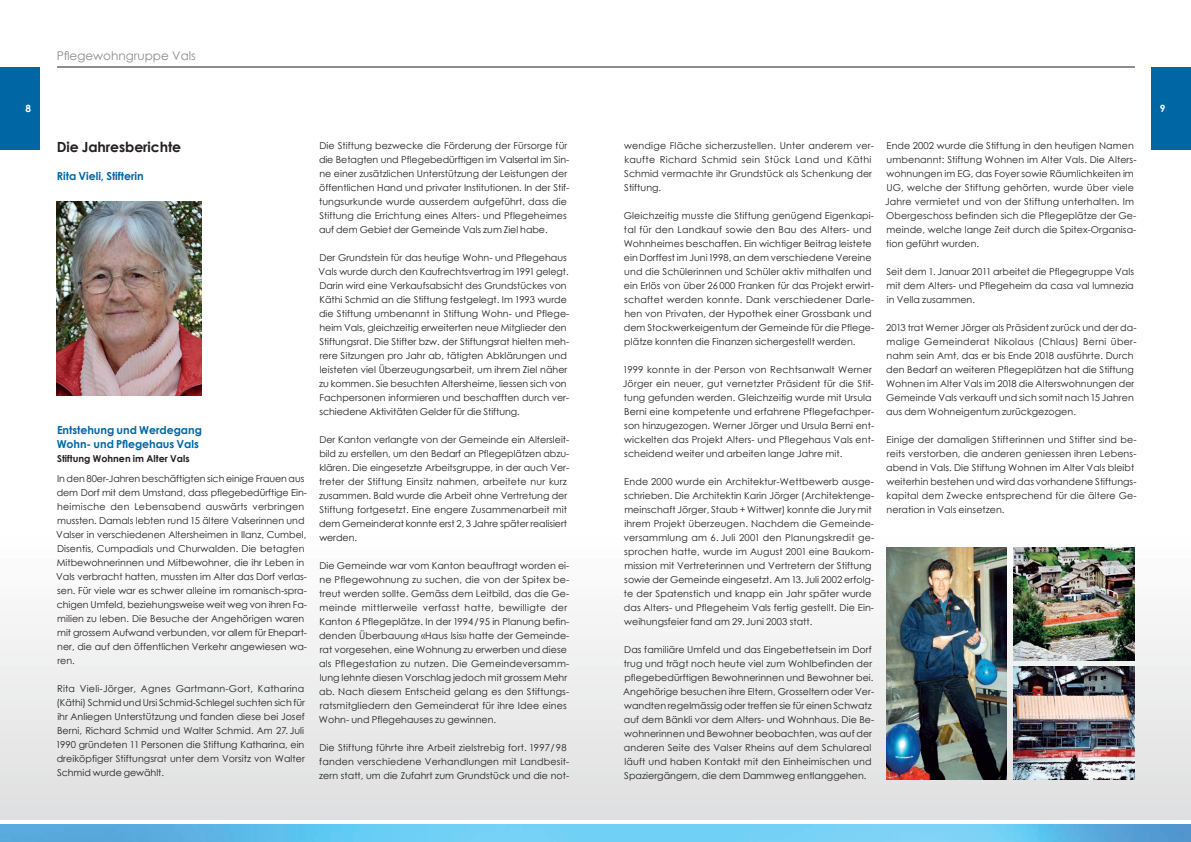
<style>
.page{position:relative;width:1191px;height:842px;background:#fff}
.page>*{position:absolute;margin:0;border:0;box-sizing:border-box;transform-origin:0 0}
.t1{font:700 14px "Century Gothic";letter-spacing:-.005em;color:#231f20}
.t2{font:12px "Century Gothic";color:#8b8c8c}
.t3{font:700 11px/14.1px "Century Gothic";letter-spacing:-.005em;color:#0067a5}
.t4{font:700 10px "Century Gothic";color:#fff}
.t5{font:9.5px/14px "Century Gothic";letter-spacing:.005em;color:#231f20}
.t6{font:700 9.5px "Century Gothic";letter-spacing:.005em;color:#231f20}
</style>
<div class="page">
<div style="left:0;top:342px;width:1191px;height:477px;background:linear-gradient(to bottom,#fff,#e3e3e4)"></div>
<img style="left:0;top:825px;width:1191px;height:17px">
<div style="left:1151px;top:67px;width:40px;height:83px;background:#0067a5"></div>
<div style="left:0;top:67px;width:40px;height:83px;background:#0067a5"></div>
<hr style="left:57px;top:66px;width:1077px;height:1px;background:#8b8c8c">
<img style="left:57px;top:201px;width:145px;height:194px">
<img style="left:1013px;top:547px;width:121px;height:113px">
<img style="left:1013px;top:666px;width:121px;height:113px">
<img style="left:886px;top:547px;width:120px;height:232px">
<p class="t2" style="left:57px;top:47px;width:141px">Pflegewohngruppe Vals</p>
<p class="t4" style="left:26px;top:101px;width:7px">8</p>
<p class="t4" style="left:1159px;top:101px;width:7px">9</p>
<h1 class="t1" style="left:57px;top:137px;width:126px">Die Jahresberichte</h1>
<p class="t3" style="left:57px;top:169px;width:88px">Rita Vieli, Stifterin</p>
<p class="t3" style="left:57px;top:423px;width:147px">Entstehung und Werdegang<br>Wohn- und Pflegehaus Vals</p>
<p class="t6" style="left:57px;top:452px;width:134px">Stiftung Wohnen im Alter Vals</p>
<p class="t5" style="left:56px;top:471px;width:252px">In den 80er-Jahren beschäftigten sich einige Frauen aus dem Dorf mit dem Umstand, dass pflegebedürftige Ein&shy;heimische den Lebensabend auswärts verbringen mussten. Damals lebten rund 15 ältere Valserinnen und Valser in verschiedenen Altersheimen in Ilanz, Cumbel, Disentis, Cumpadials und Churwalden. Die betagten Mitbewohnerinnen und Mitbewohner, die ihr Leben in Vals verbracht hatten, mussten im Alter das Dorf verlas&shy;sen. Für viele war es schwer alleine im romanisch-spra&shy;chigen Umfeld, beziehungsweise weit weg von ihren Fa&shy;milien zu leben. Die Besuche der Angehörigen waren mit grossem Aufwand verbunden, vor allem für Ehepart&shy;ner, die auf den öffentlichen Verkehr angewiesen wa&shy;ren.</p>
<p class="t5" style="left:56px;top:681px;width:251px;text-align:justify">Rita Vieli-Jörger, Agnes Gartmann-Gort, Katharina (Käthi) Schmid und Ursi Schmid-Schlegel suchten sich für ihr Anliegen Unterstützung und fanden diese bei Josef Berni, Richard Schmid und Walter Schmid. Am 27. Juli 1990 gründeten 11 Personen die Stiftung Katharina, ein dreiköpfiger Stiftungsrat unter dem Vorsitz von Walter Schmid wurde gewählt.</p>
<p class="t5" style="left:319px;top:138px;width:252px">Die Stiftung bezwecke die Förderung der Fürsorge für die Betagten und Pflegebedürftigen im Valsertal im Sin&shy;ne einer zusätzlichen Unterstützung der Leistungen der öffentlichen Hand und privater Institutionen. In der Stif&shy;tungsurkunde wurde ausserdem aufgeführt, dass die Stiftung die Errichtung eines Alters- und Pflegeheimes auf dem Gebiet der Gemeinde Vals zum Ziel habe.</p>
<p class="t5" style="left:319px;top:250px;width:252px">Der Grundstein für das heutige Wohn- und Pflegehaus Vals wurde durch den Kaufrechtsvertrag im 1991 gelegt.<br>Darin wird eine Verkaufsabsicht des Grundstückes von Käthi Schmid an die Stiftung festgelegt. Im 1993 wurde die Stiftung umbenannt in Stiftung Wohn- und Pflege&shy;heim Vals, gleichzeitig erweiterten neue Mitglieder den Stiftungsrat. Die Stifter bzw. der Stiftungsrat hielten meh&shy;rere Sitzungen pro Jahr ab, tätigten Abklärungen und leisteten viel Überzeugungsarbeit, um ihrem Ziel näher zu kommen. Sie besuchten Altersheime, liessen sich von Fachpersonen informieren und beschafften durch ver&shy;schiedene Aktivitäten Gelder für die Stiftung.</p>
<p class="t5" style="left:319px;top:432px;width:252px">Der Kanton verlangte von der Gemeinde ein Altersleit&shy;bild zu erstellen, um den Bedarf an Pflegeplätzen abzu&shy;klären. Die eingesetzte Arbeitsgruppe, in der auch Ver&shy;treter der Stiftung Einsitz nahmen, arbeitete nur kurz zusammen. Bald wurde die Arbeit ohne Vertretung der Stiftung fortgesetzt. Eine engere Zusammenarbeit mit dem Gemeinderat konnte erst 2, 3 Jahre später realisiert werden.</p>
<p class="t5" style="left:319px;top:558px;width:252px">Die Gemeinde war vom Kanton beauftragt worden ei&shy;ne Pflegewohnung zu suchen, die von der Spitex be&shy;treut werden sollte. Gemäss dem Leitbild, das die Ge&shy;meinde mittlerweile verfasst hatte, bewilligte der Kanton 6 Pflegeplätze. In der 1994/95 in Planung befin&shy;denden Überbauung «Haus Isis» hatte der Gemeinde&shy;rat vorgesehen, eine Wohnung zu erwerben und diese als Pflegestation zu nutzen. Die Gemeindeversamm&shy;lung lehnte diesen Vorschlag jedoch mit grossem Mehr ab. Nach diesem Entscheid gelang es den Stiftungs&shy;ratsmitgliedern den Gemeinderat für ihre Idee eines Wohn- und Pflegehauses zu gewinnen.</p>
<p class="t5" style="left:319px;top:740px;width:252px">Die Stiftung führte ihre Arbeit zielstrebig fort. 1997/98 fanden verschiedene Verhandlungen mit Landbesit&shy;zern statt, um die Zufahrt zum Grundstück und die not-</p>
<p class="t5" style="left:624px;top:138px;width:251px">wendige Fläche sicherzustellen. Unter anderem ver&shy;kaufte Richard Schmid sein Stück Land und Käthi Schmid vermachte ihr Grundstück als Schenkung der Stiftung.</p>
<p class="t5" style="left:624px;top:208px;width:252px">Gleichzeitig musste die Stiftung genügend Eigenkapi&shy;tal für den Landkauf sowie den Bau des Alters- und Wohnheimes beschaffen. Ein wichtiger Beitrag leistete ein Dorffest im Juni 1998, an dem verschiedene Vereine und die Schülerinnen und Schüler aktiv mithalfen und ein Erlös von über 26 000 Franken für das Projekt erwirt&shy;schaftet werden konnte. Dank verschiedener Darle&shy;hen von Privaten, der Hypothek einer Grossbank und dem Stockwerkeigentum der Gemeinde für die Pflege&shy;plätze konnten die Finanzen sichergestellt werden.</p>
<p class="t5" style="left:623px;top:362px;width:253px">1999 konnte in der Person von Rechtsanwalt Werner Jörger ein neuer, gut vernetzter Präsident für die Stif&shy;tung gefunden werden. Gleichzeitig wurde mit Ursula Berni eine kompetente und erfahrene Pflegefachper&shy;son hinzugezogen. Werner Jörger und Ursula Berni ent&shy;wickelten das Projekt Alters- und Pflegehaus Vals ent&shy;scheidend weiter und arbeiten lange Jahre mit.</p>
<p class="t5" style="left:624px;top:474px;width:252px">Ende 2000 wurde ein Architektur-Wettbewerb ausge&shy;schrieben. Die Architektin Karin Jörger (Architektenge&shy;meinschaft Jörger, Staub + Wittwer) konnte die Jury mit ihrem Projekt überzeugen. Nachdem die Gemeinde&shy;versammlung am 6. Juli 2001 den Planungskredit ge&shy;sprochen hatte, wurde im August 2001 eine Baukom&shy;mission mit Vertreterinnen und Vertretern der Stiftung sowie der Gemeinde eingesetzt. Am 13. Juli 2002 erfolg&shy;te der Spatenstich und knapp ein Jahr später wurde das Alters- und Pflegeheim Vals fertig gestellt. Die Ein&shy;weihungsfeier fand am 29. Juni 2003 statt.</p>
<p class="t5" style="left:623px;top:642px;width:252px">Das familiäre Umfeld und das Eingebettetsein im Dorf trug und trägt noch heute viel zum Wohlbefinden der pflegebedürftigen Bewohnerinnen und Bewohner bei.<br>Angehörige besuchen ihre Eltern, Grosseltern oder Ver&shy;wandten regelmässig oder treffen sie für einen Schwatz auf dem Bänkli vor dem Alters- und Wohnhaus. Die Be&shy;wohnerinnen und Bewohner beobachten, was auf der anderen Seite des Valser Rheins auf dem Schulareal läuft und haben Kontakt mit den Einheimischen und Spaziergängern, die dem Dammweg entlanggehen.</p>
<p class="t5" style="left:885px;top:138px;width:253px">Ende 2002 wurde die Stiftung in den heutigen Namen umbenannt: Stiftung Wohnen im Alter Vals. Die Alters&shy;wohnungen im EG, das Foyer sowie Räumlichkeiten im UG, welche der Stiftung gehörten, wurde über viele Jahre vermietet und von der Stiftung unterhalten. Im Obergeschoss befinden sich die Pflegeplätze der Ge&shy;meinde, welche lange Zeit durch die Spitex-Organisa&shy;tion geführt wurden.</p>
<p class="t5" style="left:886px;top:264px;width:249px;text-align:justify">Seit dem 1. Januar 2011 arbeitet die Pflegegruppe Vals mit dem Alters- und Pflegeheim da casa val lumnezia in Vella zusammen.</p>
<p class="t5" style="left:886px;top:320px;width:252px">2013 trat Werner Jörger als Präsident zurück und der da&shy;malige Gemeinderat Nikolaus (Chlaus) Berni über&shy;nahm sein Amt, das er bis Ende 2018 ausführte. Durch den Bedarf an weiteren Pflegeplätzen hat die Stiftung Wohnen im Alter Vals im 2018 die Alterswohnungen der Gemeinde Vals verkauft und sich somit nach 15 Jahren aus dem Wohneigentum zurückgezogen.</p>
<p class="t5" style="left:886px;top:432px;width:252px">Einige der damaligen Stifterinnen und Stifter sind be&shy;reits verstorben, die anderen geniessen ihren Lebens&shy;abend in Vals. Die Stiftung Wohnen im Alter Vals bleibt weiterhin bestehen und wird das vorhandene Stiftungs&shy;kapital dem Zwecke entsprechend für die ältere Ge&shy;neration in Vals einsetzen.</p>
</div>
